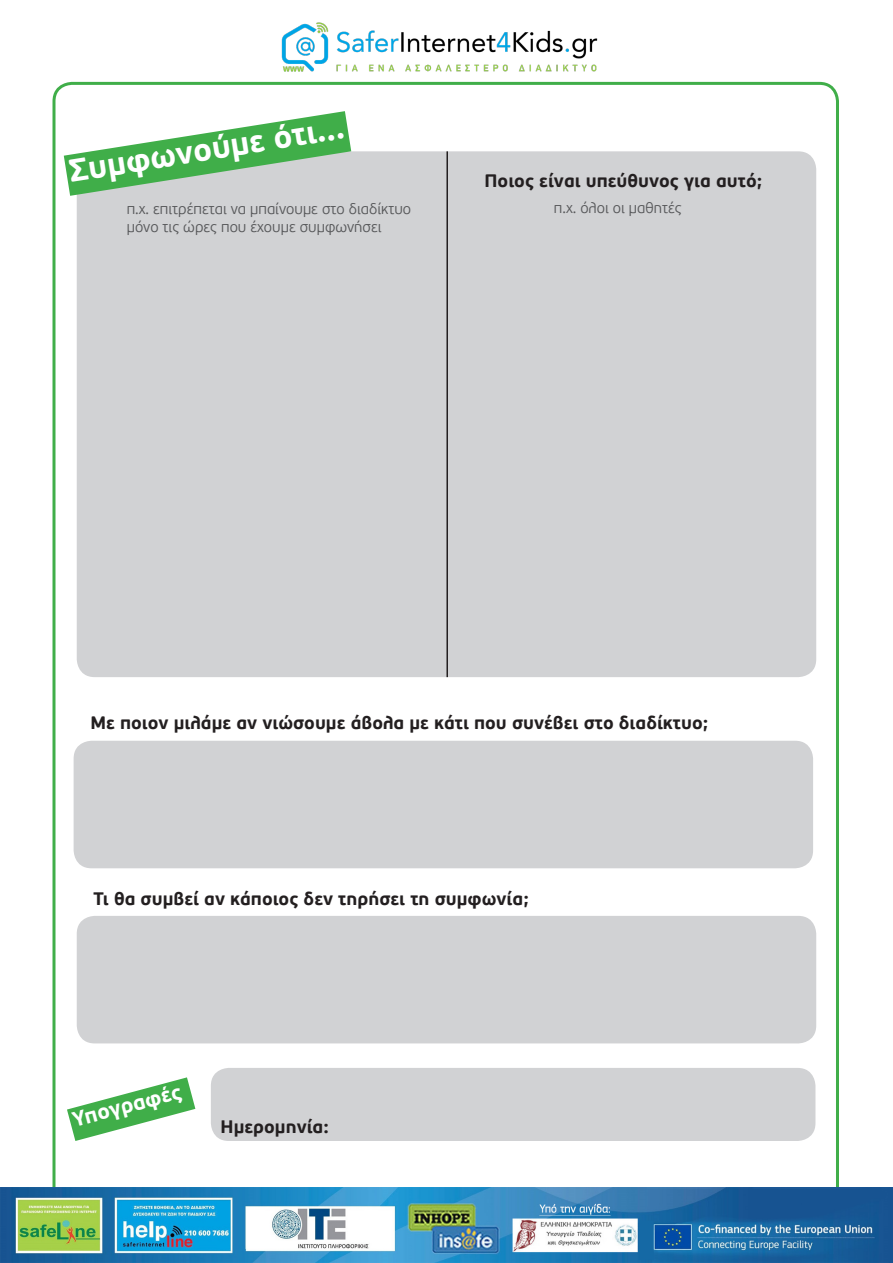
<style>
.page{position:relative;width:893px;height:1263px;background:#fff}
.page>*{position:absolute;margin:0;border:0;box-sizing:border-box;transform-origin:0 0}
.t1{font:700 31.5px "PF Beau Sans Pro";color:#fff}
.t2{font:700 21px "PF Beau Sans Pro";color:#fff}
.t3{font:700 18px "PF Beau Sans Pro";color:#231f20}
.t4{font:300 15px/18px "PF Beau Sans Pro";color:#57585a}
</style>
<div class="page">
<img style="left:228px;top:22px;width:423px;height:61px">
<div style="left:77px;top:151px;width:739px;height:526px;background:#d1d2d4;border-radius:18px"></div>
<svg style="left:63px;top:111px;width:290px;height:87px"></svg>
<hr style="left:446px;top:151px;width:2px;height:526px;background:#231f20">
<div style="left:74px;top:741px;width:739px;height:127px;background:#d1d2d4;border-radius:18px"></div>
<div style="left:77px;top:916px;width:739px;height:127px;background:#d1d2d4;border-radius:18px"></div>
<div style="left:211px;top:1068px;width:604px;height:73px;background:#d1d2d4;border-radius:18px"></div>
<svg style="left:67px;top:1077px;width:129px;height:64px"></svg>
<img style="left:0;top:1187px;width:893px;height:76px">
<p class="t1" style="left:66px;top:151px;width:280px;rotate:-9deg">Συμφωνούμε ότι...</p>
<p class="t4" style="left:127px;top:200px;width:286px">π.χ. επιτρέπεται να μπαίνουμε στο διαδίκτυο μόνο τις ώρες που έχουμε συμφωνήσει</p>
<p class="t3" style="left:485px;top:169px;width:279px">Ποιος είναι υπεύθυνος για αυτό;</p>
<p class="t4" style="left:554px;top:199px;width:129px">π.χ. όλοι οι μαθητές</p>
<p class="t3" style="left:91px;top:712px;width:619px">Με ποιον μιλάμε αν νιώσουμε άβολα με κάτι που συνέβει στο διαδίκτυο;</p>
<p class="t3" style="left:94px;top:887px;width:437px">Τι θα συμβεί αν κάποιος δεν τηρήσει τη συμφωνία;</p>
<p class="t2" style="left:69px;top:1107px;width:114px;rotate:-15deg">Υπογραφές</p>
<p class="t3" style="left:221px;top:1116px;width:110px">Ημερομηνία:</p>
</div>
